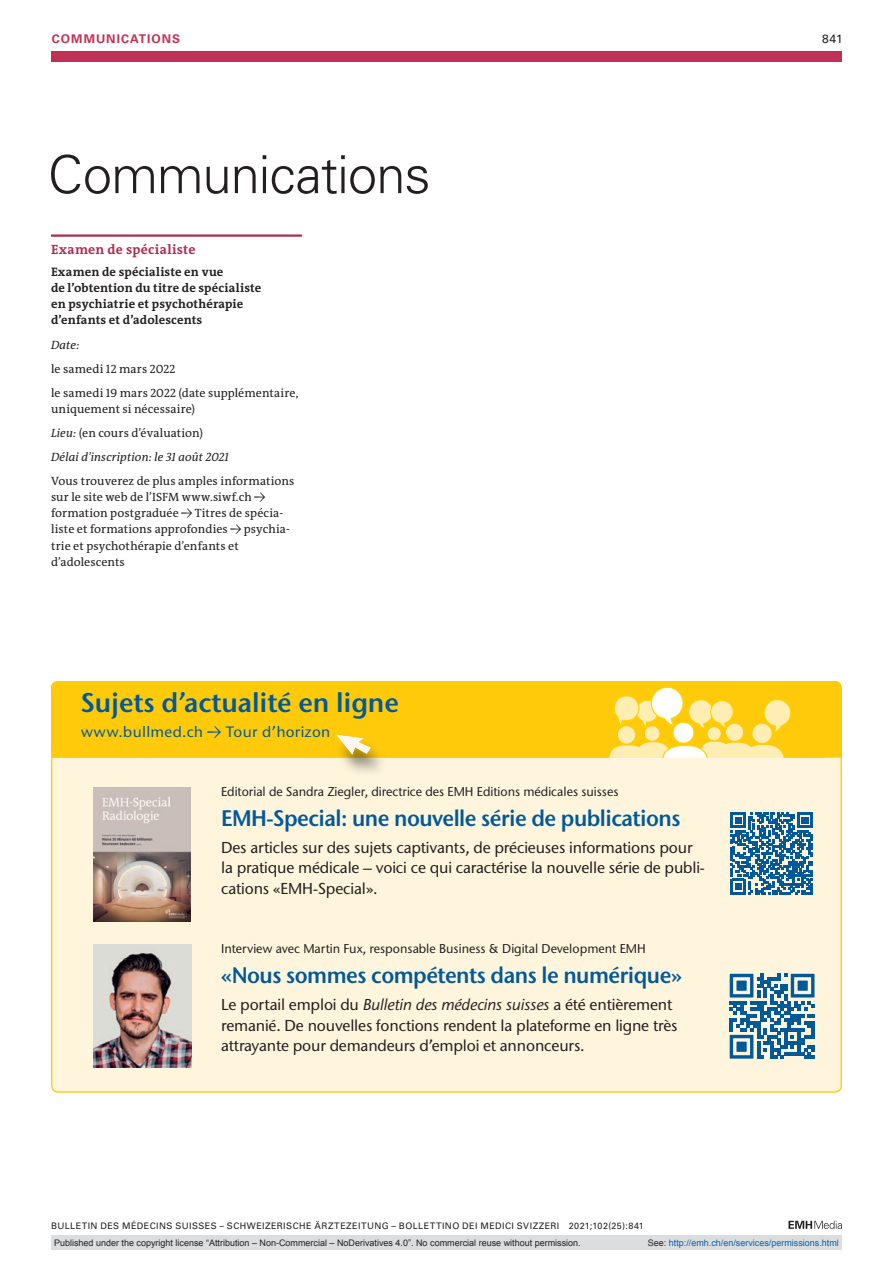
<style>
.page{position:relative;width:893px;height:1263px;background:#fff}
.page>*{position:absolute;margin:0;border:0;box-sizing:border-box;transform-origin:0 0}
.article-title{font:300 52.5px "Univers LT Std";letter-spacing:-.02em;color:#231f20}
.t1{font:600 27px "Stone Sans ITC Std";letter-spacing:-.005em;color:#015999}
.t2{font:600 22.5px "Stone Sans ITC Std";letter-spacing:-.025em;color:#015999;scale:.95 1}
.t3{font:500 15.75px/20.2px "Stone Sans ITC Std";letter-spacing:-.01em;color:#231f20}
.t4{font:500 15px "Stone Sans ITC Std";letter-spacing:.02em;color:#015999}
.section-h1{font:700 13.5px "The Antiqua B W7";letter-spacing:.02em;color:#ae2b4e}
.t5{font:500 12.75px "Stone Sans ITC Std";color:#231f20}
.section-h2{font:700 12.3px/16px "The Antiqua B W7";letter-spacing:.01em;color:#231f20}
.section-pf{font:12px/16px "The Antiqua B W5 Plain";letter-spacing:.005em;color:#231f20}
.section-pf-2{font:italic 12px "The Antiqua B W5 Plain";letter-spacing:.01em;color:#231f20}
.ressort{font:700 12px "Univers LT Std";letter-spacing:.085em;color:#bf3256}
.ressort-2{font:12px "Univers LT Std";color:#231f20}
.t6{font:9px "Arial";color:#231f20}
.fusszeile{font:9px "Univers LT Std";letter-spacing:.05em;color:#231f20}
.t7{font:9px "Arial";color:#0066b3}
.s1{font-style:italic}
.s2{font-family:"The Antiqua B W5 Plain";font-weight:400}
.s3{color:#231f20}
</style>
<div class="page">
<svg style="left:788px;top:1221px;width:54px;height:8px"></svg>
<hr style="left:51px;top:234px;width:251px;height:3px;background:#ae2b4e">
<div style="left:52px;top:682px;width:789px;height:410px;background:#fef5dc;border-radius:6px"></div>
<div style="left:52px;top:681px;width:789px;height:76px;background:#feca0a"></div>
<svg style="left:761px;top:696px;width:33px;height:38px"></svg>
<svg style="left:612px;top:684px;width:124px;height:47px;background:#fedc5a"></svg>
<div style="left:708px;top:727px;width:13px;height:13px;background:#ffeeb4;border-radius:50%"></div>
<div style="left:726px;top:724px;width:17px;height:17px;background:#ffeeb4;border-radius:50%"></div>
<div style="left:645px;top:726px;width:14px;height:15px;background:#ffeeb4;border-radius:50%"></div>
<div style="left:618px;top:726px;width:17px;height:17px;background:#ffeeb4;border-radius:50%"></div>
<div style="left:673px;top:722px;width:21px;height:21px;background:#fff;border-radius:50%"></div>
<div style="left:672px;top:721px;width:23px;height:23px;border:1px solid #fed304;border-radius:50%"></div>
<svg style="left:609px;top:742px;width:175px;height:15px;background:#fee897"></svg>
<div style="left:752px;top:724px;width:20px;height:19px;background:#ffeeb4;border-radius:50%"></div>
<div style="left:333px;top:737px;width:55px;height:41px;background:#231f20;opacity:.6"></div>
<svg style="left:336px;top:734px;width:36px;height:22px"></svg>
<img style="left:94px;top:944px;width:97px;height:123px">
<svg style="left:730px;top:974px;width:84px;height:84px"></svg>
<svg style="left:730px;top:812px;width:83px;height:82px"></svg>
<img style="left:94px;top:787px;width:97px;height:134px">
<div style="left:51px;top:51px;width:791px;height:11px;background:#bf3256"></div>
<div style="left:51px;top:1235px;width:791px;height:15px;background:#dcdddf"></div>
<p class="ressort" style="left:52px;top:31px;width:130px">COMMUNICATIONS</p>
<p class="ressort-2" style="left:822px;top:31px;width:22px">841</p>
<p class="article-title" style="left:48px;top:143px;width:384px">Communications</p>
<p class="section-h1" style="left:51px;top:241px;width:146px">Examen de spécialiste</p>
<p class="section-h2" style="left:51px;top:264px;width:212px">Examen de spécialiste en vue<br>de l’obtention du titre de spécialiste en psychiatrie et psychothérapie d’enfants et d’adolescents</p>
<p class="section-pf-2" style="left:51px;top:337px;width:30px">Date:</p>
<p class="section-pf" style="left:51px;top:361px;width:126px">le samedi 12 mars 2022</p>
<p class="section-pf" style="left:51px;top:385px;width:249px">le samedi 19 mars 2022 (date supplémentaire, uniquement si nécessaire)</p>
<p class="section-pf" style="left:51px;top:425px;width:154px"><span class="s1">Lieu:</span> (en cours d’évaluation)</p>
<p class="section-pf-2" style="left:51px;top:449px;width:179px">Délai d’inscription: le 31 août 2021</p>
<p class="section-pf" style="left:51px;top:473px;width:245px">Vous trouverez de plus amples informations sur le site web de l’ISFM www.siwf.ch → formation postgraduée → Titres de spécia&shy;liste et formations approfondies → psychia&shy;trie et psychothérapie d’enfants et d’adolescents</p>
<p class="t1" style="left:81px;top:686px;width:320px">Sujets d’actualité en ligne</p>
<p class="t4" style="left:81px;top:722px;width:251px">www.bullmed.ch <span class="s2">→</span> Tour d’horizon</p>
<p class="t5" style="left:221px;top:783px;width:399px">Editorial de Sandra Ziegler, directrice des EMH Editions médicales suisses</p>
<p class="t2" style="left:221px;top:804px;width:485px">EMH-Special: une nouvelle série de publications</p>
<p class="t3" style="left:221px;top:837px;width:485px">Des articles sur des sujets captivants, de précieuses informations pour la pratique médicale – voici ce qui caractérise la nouvelle série de publi&shy;cations «EMH-Special».</p>
<p class="t5" style="left:221px;top:941px;width:426px">Interview avec Martin Fux, responsable Business &amp; Digital Development EMH</p>
<p class="t2" style="left:221px;top:961px;width:487px">«Nous sommes compétents dans le numérique»</p>
<p class="t3" style="left:221px;top:995px;width:458px">Le portail emploi du <span class="s1">Bulletin des médecins suisses</span> a été entièrement remanié. De nouvelles fonctions rendent la plateforme en ligne très attrayante pour demandeurs d’emploi et annonceurs.</p>
<p class="fusszeile" style="left:51px;top:1220px;width:594px">BULLETIN DES MÉDECINS SUISSES – SCHWEIZERISCHE ÄRZTEZEITUNG – BOLLETTINO DEI MEDICI SVIZZERI 2021;102(25):841</p>
<p class="t6" style="left:54px;top:1237px;width:528px">Published under the copyright license “Attribution – Non-Commercial – NoDerivatives 4.0”. No commercial reuse without permission.</p>
<p class="t7" style="left:648px;top:1237px;width:193px"><span class="s3">See:</span> http://emh.ch/en/services/permissions.html</p>
</div>
